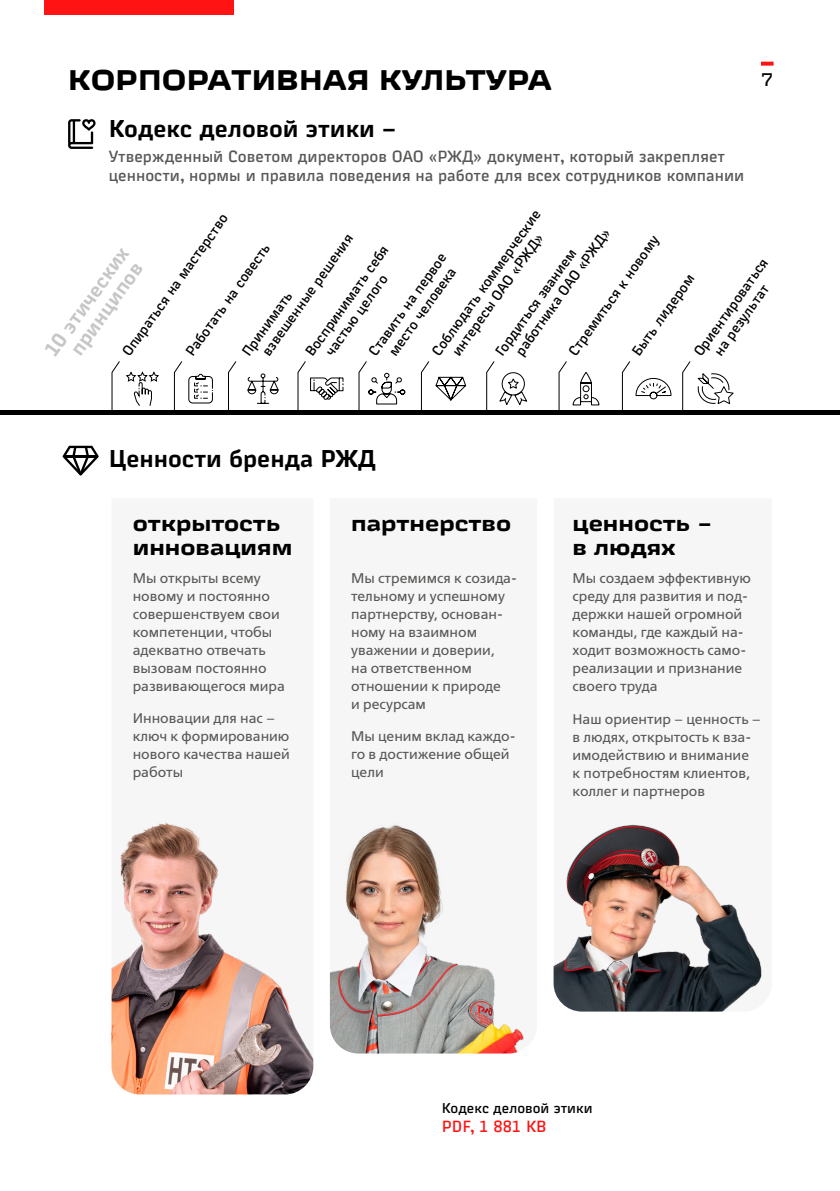
<style>
.page{position:relative;width:840px;height:1191px;background:#fff}
.page>*{position:absolute;margin:0;border:0;box-sizing:border-box;transform-origin:0 0}
.t1{font:700 expanded 28px "Russian Rail G Pro";letter-spacing:.01em;color:#000}
.t2{font:500 24px "Russian Rail G Pro";color:#000}
.t3{font:700 expanded 22px/24px "Russian Rail G Pro";color:#000}
.t4{font:500 20px/20px "Russian Rail G Pro";color:#c6c6c6;text-align:center}
.t5{font:expanded 18px "Russian Rail G Pro";color:#000}
.t6{font:16px/19.2px "Russian Rail G Pro";color:#575756}
.t7{font:16px "Russian Rail G Pro";color:#ff1313}
.t8{font:14px/18px "FSRAILWAY Book";color:#575756}
.t9{font:14px/16px "Russian Rail G Pro";color:#000}
</style>
<div class="page">
<svg style="left:761px;top:62px;width:12px;height:4px"></svg>
<div style="left:44px;top:0;width:189px;height:14px;background:#ff1313"></div>
<svg style="left:111px;top:361px;width:49px;height:50px"></svg>
<svg style="left:173px;top:361px;width:40px;height:50px"></svg>
<svg style="left:247px;top:373px;width:32px;height:31px"></svg>
<svg style="left:227px;top:361px;width:10px;height:50px"></svg>
<svg style="left:420px;top:361px;width:47px;height:50px"></svg>
<svg style="left:485px;top:361px;width:42px;height:50px"></svg>
<svg style="left:557px;top:361px;width:42px;height:50px"></svg>
<svg style="left:621px;top:361px;width:50px;height:50px"></svg>
<svg style="left:681px;top:361px;width:53px;height:50px"></svg>
<img style="left:111px;top:822px;width:202px;height:272px">
<img style="left:330px;top:822px;width:194px;height:231px">
<img style="left:553px;top:824px;width:209px;height:187px">
<svg style="left:358px;top:361px;width:47px;height:50px"></svg>
<svg style="left:297px;top:361px;width:47px;height:50px"></svg>
<hr style="left:0;top:411px;width:839px;height:4px;background:#000">
<svg style="left:68px;top:119px;width:27px;height:30px"></svg>
<svg style="left:62px;top:446px;width:37px;height:29px"></svg>
<h1 class="t1" style="left:68px;top:62px;width:484px">КОРПОРАТИВНАЯ КУЛЬТУРА</h1>
<p class="t5" style="left:760px;top:68px;width:14px">7</p>
<h2 class="t2" style="left:109px;top:114px;width:289px">Кодекс деловой этики –</h2>
<p class="t6" style="left:109px;top:146px;width:636px">Утвержденный Советом директоров ОАО «РЖД» документ, который закрепляет ценности, нормы и правила поведения на работе для всех сотрудников компании</p>
<p class="t9" style="left:428px;top:350px;width:178px;text-align:center;rotate:-55deg">Соблюдать коммерческие интересы ОАО «РЖД»</p>
<p class="t9" style="left:119px;top:350px;width:172px;rotate:-55deg">Опираться на мастерство</p>
<p class="t9" style="left:498px;top:340px;width:154px;text-indent:-12px;rotate:-55deg">Гордиться званием работника ОАО «РЖД»</p>
<p class="t9" style="left:245px;top:340px;width:147px;text-indent:-12px;rotate:-55deg">Принимать взвешенные решения</p>
<p class="t9" style="left:565px;top:350px;width:145px;rotate:-55deg">Стремиться к новому</p>
<p class="t9" style="left:182px;top:350px;width:136px;rotate:-55deg">Работать на совесть</p>
<p class="t9" style="left:308px;top:340px;width:122px;text-indent:-12px;rotate:-55deg">Воспринимать себя частью целого</p>
<h3 class="t4" style="left:41px;top:349px;width:131px;rotate:-55deg">10 этических принципов</h3>
<p class="t9" style="left:365px;top:350px;width:125px;text-align:center;rotate:-55deg">Ставить на первое место человека</p>
<p class="t9" style="left:697px;top:340px;width:106px;text-indent:-12px;rotate:-55deg">Ориентироваться на результат</p>
<p class="t9" style="left:628px;top:350px;width:98px;rotate:-55deg">Быть лидером</p>
<h2 class="t2" style="left:109px;top:444px;width:268px">Ценности бренда РЖД</h2>
<h3 class="t3" style="left:133px;top:510px;width:161px">открытость инновациям</h3>
<p class="t8" style="left:133px;top:568px;width:153px">Мы открыты всему новому и постоянно совершенствуем свои компетенции, чтобы адекватно отвечать вызовам постоянно развивающегося мира</p>
<p class="t8" style="left:133px;top:709px;width:158px">Инновации для нас – ключ к формированию нового качества нашей работы</p>
<h3 class="t3" style="left:351px;top:510px;width:161px">партнерство</h3>
<p class="t8" style="left:351px;top:568px;width:167px">Мы стремимся к созида&shy;тельному и успешному партнерству, основан&shy;ному на взаимном уважении и доверии,<br>на ответственном отношении к природе<br>и ресурсам</p>
<p class="t8" style="left:351px;top:727px;width:166px">Мы ценим вклад каждо&shy;го в достижение общей цели</p>
<h3 class="t3" style="left:572px;top:510px;width:141px">ценность – в людях</h3>
<p class="t8" style="left:572px;top:568px;width:180px">Мы создаем эффективную среду для развития и под&shy;держки нашей огромной команды, где каждый на&shy;ходит возможность само&shy;реализации и признание своего труда</p>
<p class="t8" style="left:572px;top:709px;width:190px">Наш ориентир – ценность – в людях, открытость к вза&shy;имодействию и внимание<br>к потребностям клиентов, коллег и партнеров</p>
<p class="t9" style="left:441px;top:1099px;width:152px">Кодекс деловой этики</p>
<p class="t7" style="left:441px;top:1116px;width:106px">PDF, 1 881 KB</p>
</div>
